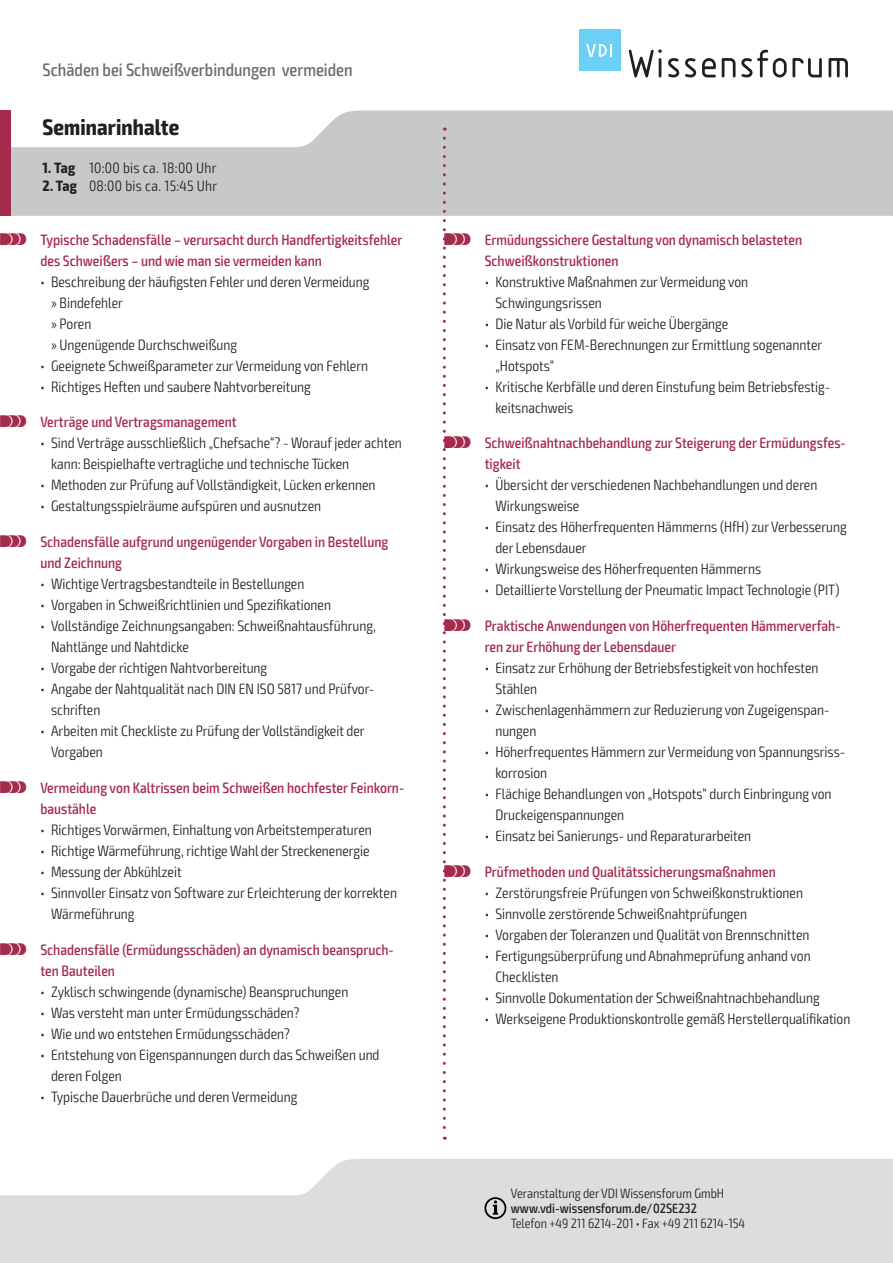
<style>
.page{position:relative;width:893px;height:1263px;background:#fff}
.page>*{position:absolute;margin:0;border:0;box-sizing:border-box;transform-origin:0 0}
.t1{font:700 condensed 22.5px "Exo 2";letter-spacing:.005em;color:#231f20}
.t2{font:500 condensed 18px "Exo 2";color:#6c6d70}
.t3{font:300 condensed 15px/21px "Exo 2";color:#231f20}
.t4{font:500 condensed 15px/21px "Exo 2";color:#a52b4c}
.t5{font:300 condensed 15px "Exo 2";letter-spacing:.02em;color:#231f20}
.t6{font:300 condensed 13.5px "Exo 2";color:#231f20}
.t7{font:500 condensed 13.5px "Exo 2";color:#231f20}
.s1{font-weight:700}
.s2{font-family:"VDI Iconset S4 A Regular";font-weight:400;font-stretch:normal}
</style>
<div class="page">
<svg style="left:0;top:1159px;width:893px;height:104px;background:#e0e1e3"></svg>
<svg style="left:11px;top:111px;width:882px;height:105px;background:#cdced0"></svg>
<div style="left:0;top:111px;width:11px;height:105px;background:#a52b4c"></div>
<svg style="left:484px;top:1197px;width:22px;height:22px"></svg>
<svg style="left:629px;top:49px;width:33px;height:28px"></svg>
<svg style="left:668px;top:58px;width:11px;height:19px"></svg>
<svg style="left:685px;top:58px;width:11px;height:19px"></svg>
<svg style="left:702px;top:58px;width:14px;height:19px"></svg>
<svg style="left:722px;top:58px;width:13px;height:19px"></svg>
<svg style="left:741px;top:50px;width:81px;height:27px"></svg>
<svg style="left:828px;top:58px;width:20px;height:19px"></svg>
<div style="left:579px;top:30px;width:41px;height:41px;background:#6bcff6"></div>
<svg style="left:586px;top:44px;width:26px;height:13px"></svg>
<svg style="left:443px;top:138px;width:3px;height:1002px"></svg>
<p class="t2" style="left:43px;top:59px;width:312px">Schäden bei Schweißverbindungen vermeiden</p>
<h1 class="t1" style="left:43px;top:113px;width:138px">Seminarinhalte</h1>
<p class="t5" style="left:43px;top:159px;width:176px"><span class="s1">1. Tag</span> 10:00 bis ca. 18:00 Uhr</p>
<p class="t5" style="left:43px;top:177px;width:176px"><span class="s1">2. Tag</span> 08:00 bis ca. 15:45 Uhr</p>
<p class="t4" style="left:40px;top:229px;width:364px;text-indent:-40px"><span class="s2">S</span> Typische Schadensfälle – verursacht durch Handfertigkeitsfehler des Schweißers – und wie man sie vermeiden kann</p>
<p class="t3" style="left:51px;top:271px;width:320px;text-indent:-11px">• Beschreibung der häufigsten Fehler und deren Vermeidung » Bindefehler<br>» Poren<br>» Ungenügende Durchschweißung</p>
<p class="t3" style="left:40px;top:355px;width:329px">• Geeignete Schweißparameter zur Vermeidung von Fehlern</p>
<p class="t3" style="left:40px;top:376px;width:272px">• Richtiges Heften und saubere Nahtvorbereitung</p>
<p class="t4" style="left:0;top:412px;width:238px"><span class="s2">S</span> Verträge und Vertragsmanagement</p>
<p class="t3" style="left:51px;top:433px;width:352px;text-indent:-11px">• Sind Verträge ausschließlich „Chefsache“? - Worauf jeder achten kann: Beispielhafte vertragliche und technische Tücken</p>
<p class="t3" style="left:40px;top:475px;width:337px">• Methoden zur Prüfung auf Vollständigkeit, Lücken erkennen</p>
<p class="t3" style="left:40px;top:496px;width:282px">• Gestaltungsspielräume aufspüren und ausnutzen</p>
<p class="t4" style="left:40px;top:532px;width:349px;text-indent:-40px"><span class="s2">S</span> Schadensfälle aufgrund ungenügender Vorgaben in Bestellung und Zeichnung</p>
<p class="t3" style="left:40px;top:574px;width:266px">• Wichtige Vertragsbestandteile in Bestellungen</p>
<p class="t3" style="left:40px;top:595px;width:292px">• Vorgaben in Schweißrichtlinien und Spezifikationen</p>
<p class="t3" style="left:51px;top:616px;width:326px;text-indent:-11px">• Vollständige Zeichnungsangaben: Schweißnahtausführung,<br>Nahtlänge und Nahtdicke</p>
<p class="t3" style="left:40px;top:658px;width:228px">• Vorgabe der richtigen Nahtvorbereitung</p>
<p class="t3" style="left:51px;top:679px;width:325px;text-indent:-11px">• Angabe der Nahtqualität nach DIN EN ISO 5817 und Prüfvor&shy;schriften</p>
<p class="t3" style="left:51px;top:721px;width:315px;text-indent:-11px">• Arbeiten mit Checkliste zu Prüfung der Vollständigkeit der<br>Vorgaben</p>
<p class="t4" style="left:40px;top:778px;width:365px;text-indent:-40px"><span class="s2">S</span> Vermeidung von Kaltrissen beim Schweißen hochfester Feinkorn&shy;baustähle</p>
<p class="t3" style="left:40px;top:820px;width:333px">• Richtiges Vorwärmen, Einhaltung von Arbeitstemperaturen</p>
<p class="t3" style="left:40px;top:841px;width:331px">• Richtige Wärmeführung, richtige Wahl der Streckenenergie</p>
<p class="t3" style="left:40px;top:862px;width:143px">• Messung der Abkühlzeit</p>
<p class="t3" style="left:51px;top:883px;width:347px;text-indent:-11px">• Sinnvoller Einsatz von Software zur Erleichterung der korrekten<br>Wärmeführung</p>
<p class="t4" style="left:40px;top:940px;width:355px;text-indent:-40px"><span class="s2">S</span> Schadensfälle (Ermüdungsschäden) an dynamisch beanspruch&shy;ten Bauteilen</p>
<p class="t3" style="left:40px;top:982px;width:309px">• Zyklisch schwingende (dynamische) Beanspruchungen</p>
<p class="t3" style="left:40px;top:1003px;width:261px">• Was versteht man unter Ermüdungsschäden?</p>
<p class="t3" style="left:40px;top:1024px;width:251px">• Wie und wo entstehen Ermüdungsschäden?</p>
<p class="t3" style="left:51px;top:1045px;width:330px;text-indent:-11px">• Entstehung von Eigenspannungen durch das Schweißen und deren Folgen</p>
<p class="t3" style="left:40px;top:1087px;width:259px">• Typische Dauerbrüche und deren Vermeidung</p>
<p class="t4" style="left:485px;top:229px;width:319px;text-indent:-40px"><span class="s2">S</span> Ermüdungssichere Gestaltung von dynamisch belasteten<br>Schweißkonstruktionen</p>
<p class="t3" style="left:495px;top:271px;width:254px;text-indent:-11px">• Konstruktive Maßnahmen zur Vermeidung von<br>Schwingungsrissen</p>
<p class="t3" style="left:485px;top:313px;width:245px">• Die Natur als Vorbild für weiche Übergänge</p>
<p class="t3" style="left:495px;top:334px;width:328px;text-indent:-11px">• Einsatz von FEM-Berechnungen zur Ermittlung sogenannter „Hotspots“</p>
<p class="t3" style="left:495px;top:376px;width:336px;text-indent:-11px">• Kritische Kerbfälle und deren Einstufung beim Betriebsfestig&shy;keitsnachweis</p>
<p class="t4" style="left:485px;top:433px;width:363px;text-indent:-40px"><span class="s2">S</span> Schweißnahtnachbehandlung zur Steigerung der Ermüdungsfes&shy;tigkeit</p>
<p class="t3" style="left:495px;top:475px;width:323px;text-indent:-11px">• Übersicht der verschiedenen Nachbehandlungen und deren<br>Wirkungsweise</p>
<p class="t3" style="left:495px;top:517px;width:353px;text-indent:-11px">• Einsatz des Höherfrequenten Hämmerns (HfH) zur Verbesserung der Lebensdauer</p>
<p class="t3" style="left:485px;top:559px;width:278px">• Wirkungsweise des Höherfrequenten Hämmerns</p>
<p class="t3" style="left:485px;top:580px;width:356px">• Detaillierte Vorstellung der Pneumatic Impact Technologie (PIT)</p>
<p class="t4" style="left:485px;top:616px;width:357px;text-indent:-40px"><span class="s2">S</span> Praktische Anwendungen von Höherfrequenten Hämmerverfah&shy;ren zur Erhöhung der Lebensdauer</p>
<p class="t3" style="left:495px;top:658px;width:325px;text-indent:-11px">• Einsatz zur Erhöhung der Betriebsfestigkeit von hochfesten<br>Stählen</p>
<p class="t3" style="left:495px;top:700px;width:336px;text-indent:-11px">• Zwischenlagenhämmern zur Reduzierung von Zugeigenspan&shy;nungen</p>
<p class="t3" style="left:495px;top:742px;width:351px;text-indent:-11px">• Höherfrequentes Hämmern zur Vermeidung von Spannungsriss&shy;korrosion</p>
<p class="t3" style="left:495px;top:784px;width:338px;text-indent:-11px">• Flächige Behandlungen von „Hotspots“ durch Einbringung von<br>Druckeigenspannungen</p>
<p class="t3" style="left:485px;top:826px;width:268px">• Einsatz bei Sanierungs- und Reparaturarbeiten</p>
<p class="t4" style="left:444px;top:862px;width:333px"><span class="s2">S</span> Prüfmethoden und Qualitätssicherungsmaßnahmen</p>
<p class="t3" style="left:485px;top:883px;width:320px">• Zerstörungsfreie Prüfungen von Schweißkonstruktionen</p>
<p class="t3" style="left:485px;top:904px;width:264px">• Sinnvolle zerstörende Schweißnahtprüfungen</p>
<p class="t3" style="left:485px;top:925px;width:326px">• Vorgaben der Toleranzen und Qualität von Brennschnitten</p>
<p class="t3" style="left:495px;top:946px;width:317px;text-indent:-11px">• Fertigungsüberprüfung und Abnahmeprüfung anhand von<br>Checklisten</p>
<p class="t3" style="left:485px;top:988px;width:337px">• Sinnvolle Dokumentation der Schweißnahtnachbehandlung</p>
<p class="t3" style="left:485px;top:1009px;width:367px">• Werkseigene Produktionskontrolle gemäß Herstellerqualifikation</p>
<p class="t6" style="left:511px;top:1185px;width:215px">Veranstaltung der VDI Wissensforum GmbH</p>
<p class="t7" style="left:511px;top:1200px;width:187px">www.vdi-wissensforum.de/02SE232</p>
<p class="t6" style="left:511px;top:1215px;width:236px">Telefon +49 211 6214-201 • Fax +49 211 6214-154</p>
</div>
